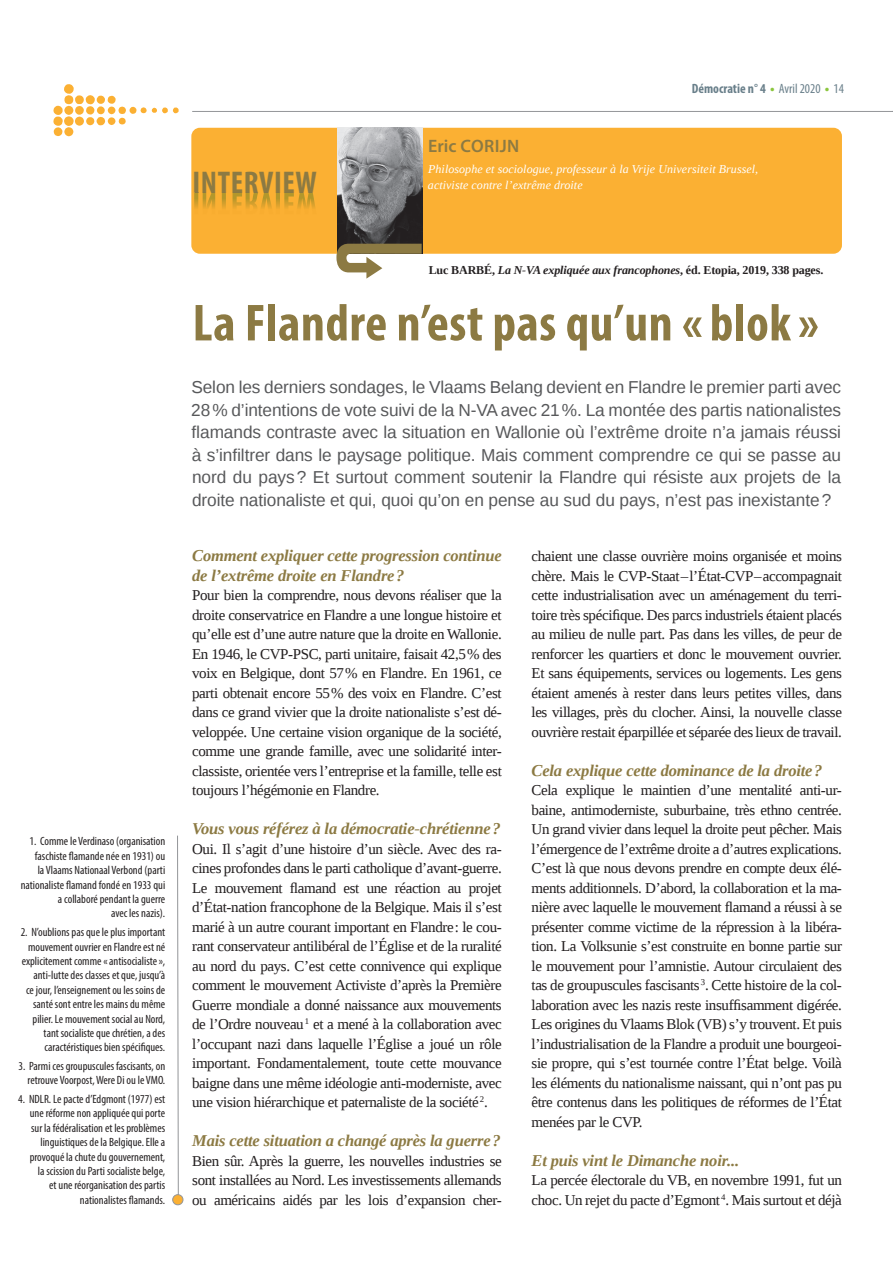
<style>
.page{position:relative;width:893px;height:1263px;background:#fff}
.page>*{position:absolute;margin:0;border:0;box-sizing:border-box;transform-origin:0 0}
.t1{font:700 condensed 52.5px "Myriad Pro";letter-spacing:.01em;color:#8c7a43}
.t2{font:700 condensed 31.5px "Myriad Pro";letter-spacing:.02em;color:#8c7a43}
.t3{font:600 18px "Myriad Pro";letter-spacing:.01em;color:#8c7a43}
.chapeau_interview{font:17.25px/22.5px "Liberation Sans";letter-spacing:-.005em;color:#57585a;text-align:justify}
.Questions{font:italic 700 16.5px/19.5px "Liberation Serif";letter-spacing:-.01em;color:#8c7a43}
.txt_courant_2__ss_r{font:15px/19.5px "Liberation Serif";letter-spacing:-.025em;color:#231f20;text-align:justify}
.t4{font:700 condensed 13.5px "Myriad Pro";color:#697f8a}
.note_de_bas_de_pag{font:condensed 12px/14.4px "Myriad Pro";color:#231f20;text-align:right}
.t5{font:italic 12px/16.5px "Liberation Serif";letter-spacing:.005em;color:#fff}
.t6{font:700 12px "Liberation Serif";letter-spacing:-.01em;color:#231f20}
.s1{font-stretch:normal;color:#8bc63e}
.s2{font-weight:400}
.s3{font-style:italic}
</style>
<div class="page">
<div style="left:191px;top:128px;width:651px;height:126px;background:#fbb033;border-radius:9px"></div>
<svg style="left:194px;top:193px;width:121px;height:16px"></svg>
<img style="left:337px;top:128px;width:85px;height:115px">
<svg style="left:336px;top:243px;width:86px;height:36px"></svg>
<svg style="left:53px;top:84px;width:126px;height:52px"></svg>
<hr style="left:192px;top:111px;width:701px;height:1px;background:#939598">
<svg style="left:177px;top:835px;width:2px;height:359px"></svg>
<div style="left:173px;top:1195px;width:10px;height:10px;background:#fbb033;border-radius:50%"></div>
<div style="left:172px;top:1194px;width:11px;height:11px;border:1px solid #939598;border-radius:50%"></div>
<p class="t2" style="left:192px;top:163px;width:126px">INTERVIEW</p>
<p class="t4" style="left:692px;top:80px;width:154px">Démocratie n° 4 <span class="s1">•</span> <span class="s2">Avril 2020</span> <span class="s1">•</span> <span class="s2">14</span></p>
<p class="t3" style="left:428px;top:134px;width:93px">Eric CORIJN</p>
<p class="t5" style="left:428px;top:160px;width:332px">Philosophe et sociologue, professeur à la Vrije Universiteit Brussel, activiste contre l’extrême droite</p>
<p class="note_de_bas_de_pag" style="left:21px;top:834px;width:146px">1. Comme le Verdinaso (organisation faschiste flamande née en 1931) ou<br>la Vlaams Nationaal Verbond (parti nationaliste flamand fondé en 1933 qui a collaboré pendant la guerre<br>avec les nazis).</p>
<p class="note_de_bas_de_pag" style="left:21px;top:925px;width:146px">2. N’oublions pas que le plus important mouvement ouvrier en Flandre est né explicitement comme «antisocialiste», anti-lutte des classes et que, jusqu’à<br>ce jour, l’enseignement ou les soins de santé sont entre les mains du même pilier. Le mouvement social au Nord, tant socialiste que chrétien, a des caractéristiques bien spécifiques.</p>
<p class="note_de_bas_de_pag" style="left:18px;top:1059px;width:148px">3. Parmi ces groupuscules fascisants, on retrouve Voorpost, Were Di ou le VMO.</p>
<p class="note_de_bas_de_pag" style="left:18px;top:1092px;width:148px">4. NDLR. Le pacte d’Edgmont (1977) est une réforme non appliquée qui porte sur la fédéralisation et les problèmes linguistiques de la Belgique. Elle a provoqué la chute du gouvernement,<br>la scission du Parti socialiste belge,<br>et une réorganisation des partis nationalistes flamands.</p>
<p class="t6" style="left:429px;top:261px;width:396px">Luc BARBÉ, <span class="s3">La N-VA expliquée aux francophones</span>, éd. Etopia, 2019, 338 pages.</p>
<p class="t1" style="left:193px;top:290px;width:628px">La Flandre n’est pas qu’un « blok »</p>
<p class="chapeau_interview" style="left:191px;top:377px;width:651px">Selon les derniers sondages, le Vlaams Belang devient en Flandre le premier parti avec 28% d’intentions de vote suivi de la N-VA avec 21%. La montée des partis nationalistes flamands contraste avec la situation en Wallonie où l’extrême droite n’a jamais réussi à s’infiltrer dans le paysage politique. Mais comment comprendre ce qui se passe au nord du pays? Et surtout comment soutenir la Flandre qui résiste aux projets de la droite nationaliste et qui, quoi qu’on en pense au sud du pays, n’est pas inexistante?</p>
<p class="Questions" style="left:192px;top:546px;width:311px">Comment expliquer cette progression continue de l’extrême droite en Flandre?</p>
<p class="txt_courant_2__ss_r" style="left:192px;top:585px;width:311px">Pour bien la comprendre, nous devons réaliser que la droite conservatrice en Flandre a une longue histoire et qu’elle est d’une autre nature que la droite en Wallonie.<br>En 1946, le CVP-PSC, parti unitaire, faisait 42,5% des voix en Belgique, dont 57% en Flandre. En 1961, ce parti obtenait encore 55% des voix en Flandre. C’est dans ce grand vivier que la droite nationaliste s’est dé&shy;veloppée. Une certaine vision organique de la société, comme une grande famille, avec une solidarité inter&shy;classiste, orientée vers l’entreprise et la famille, telle est toujours l’hégémonie en Flandre.</p>
<p class="Questions" style="left:192px;top:819px;width:310px">Vous vous référez à la démocratie-chrétienne?</p>
<p class="txt_courant_2__ss_r" style="left:192px;top:839px;width:311px">Oui. Il s’agit d’une histoire d’un siècle. Avec des ra&shy;cines profondes dans le parti catholique d’avant-guerre.<br>Le mouvement flamand est une réaction au projet d’État-nation francophone de la Belgique. Mais il s’est marié à un autre courant important en Flandre: le cou&shy;rant conservateur antilibéral de l’Église et de la ruralité au nord du pays. C’est cette connivence qui explique comment le mouvement Activiste d’après la Première Guerre mondiale a donné naissance aux mouvements de l’Ordre nouveau<sup>1</sup> et a mené à la collaboration avec l’occupant nazi dans laquelle l’Église a joué un rôle important. Fondamentalement, toute cette mouvance baigne dans une même idéologie anti-moderniste, avec une vision hiérarchique et paternaliste de la société<sup>2</sup>.</p>
<p class="Questions" style="left:192px;top:1131px;width:310px">Mais cette situation a changé après la guerre?</p>
<p class="txt_courant_2__ss_r" style="left:192px;top:1151px;width:311px">Bien sûr. Après la guerre, les nouvelles industries se sont installées au Nord. Les investissements allemands ou américains aidés par les lois d’expansion cher-</p>
<p class="txt_courant_2__ss_r" style="left:531px;top:546px;width:312px">chaient une classe ouvrière moins organisée et moins chère. Mais le CVP-Staat–l’État-CVP–accompagnait cette industrialisation avec un aménagement du terri&shy;toire très spécifique. Des parcs industriels étaient placés au milieu de nulle part. Pas dans les villes, de peur de renforcer les quartiers et donc le mouvement ouvrier.<br>Et sans équipements, services ou logements. Les gens étaient amenés à rester dans leurs petites villes, dans les villages, près du clocher. Ainsi, la nouvelle classe ouvrière restait éparpillée et séparée des lieux de travail.</p>
<p class="Questions" style="left:531px;top:760px;width:292px">Cela explique cette dominance de la droite?</p>
<p class="txt_courant_2__ss_r" style="left:531px;top:780px;width:312px">Cela explique le maintien d’une mentalité anti-ur&shy;baine, antimoderniste, suburbaine, très ethno centrée.<br>Un grand vivier dans lequel la droite peut pêcher. Mais l’émergence de l’extrême droite a d’autres explications.<br>C’est là que nous devons prendre en compte deux élé&shy;ments additionnels. D’abord, la collaboration et la ma&shy;nière avec laquelle le mouvement flamand a réussi à se présenter comme victime de la répression à la libéra&shy;tion. La Volksunie s’est construite en bonne partie sur le mouvement pour l’amnistie. Autour circulaient des tas de groupuscules fascisants <sup>3</sup>. Cette histoire de la col&shy;laboration avec les nazis reste insuffisamment digérée.<br>Les origines du Vlaams Blok (VB) s’y trouvent. Et puis l’industrialisation de la Flandre a produit une bourgeoi&shy;sie propre, qui s’est tournée contre l’État belge. Voilà les éléments du nationalisme naissant, qui n’ont pas pu être contenus dans les politiques de réformes de l’État menées par le CVP.</p>
<p class="Questions" style="left:531px;top:1150px;width:209px">Et puis vint le Dimanche noir...</p>
<p class="txt_courant_2__ss_r" style="left:531px;top:1170px;width:312px">La percée électorale du VB, en novembre 1991, fut un choc. Un rejet du pacte d’Egmont <sup>4</sup>. Mais surtout et déjà</p>
</div>
